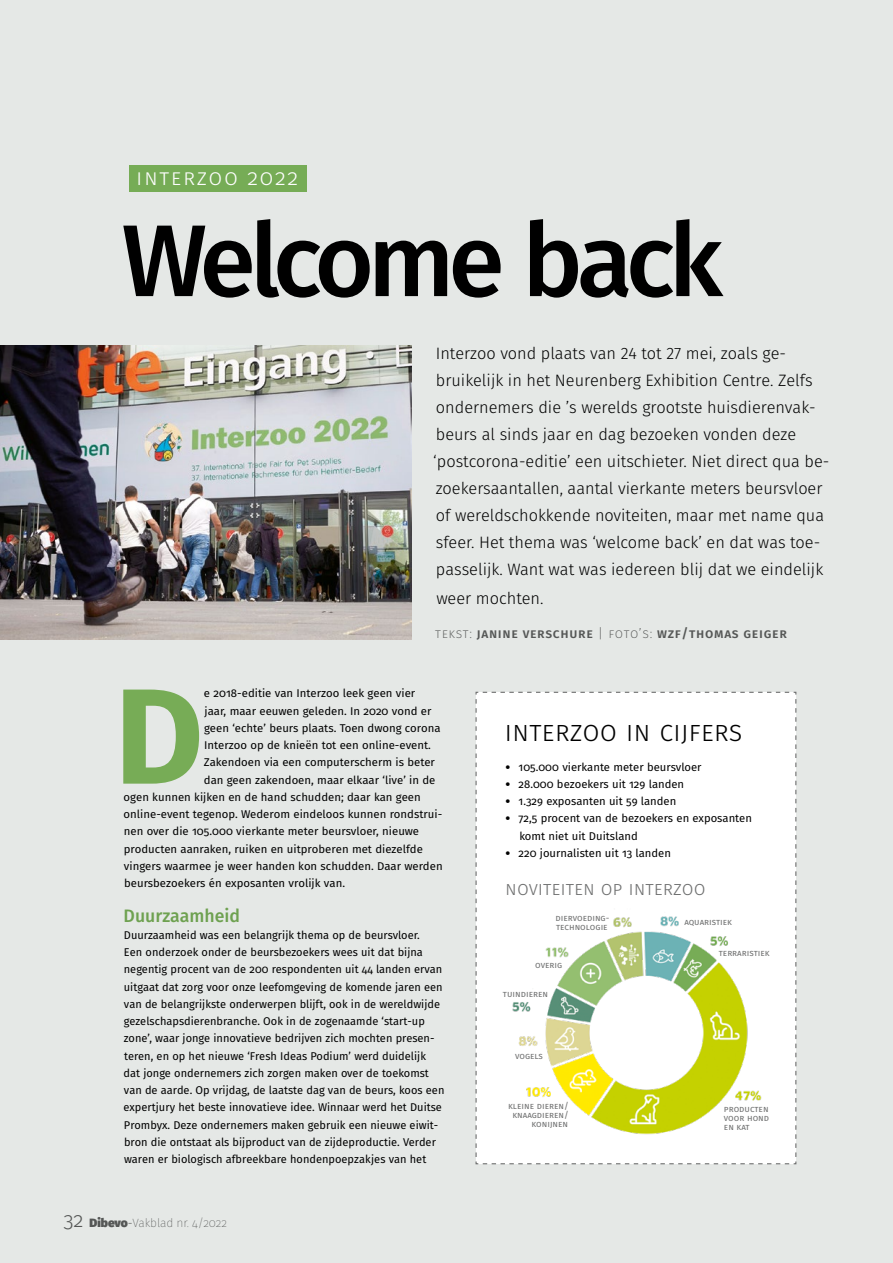
<style>
.page{position:relative;width:893px;height:1263px;background:#e5e8e6}
.page>*{position:absolute;margin:0;border:0;box-sizing:border-box;transform-origin:0 0}
.t1{font:700 135.75px "Fira Sans";color:#77ac56}
.t2{font:500 102px "Fira Sans";color:#000}
.t3{font:300 28.5px "Fira Sans";color:#000}
.t4{font:300 22.5px "Fira Sans";letter-spacing:.07em;color:#fdfdfd}
.t5{font:300 19.5px "Fira Sans";color:#6f7070}
.t6{font:500 18px "Fira Sans";color:#6ea150}
.t7{font:300 16.5px/27px "Fira Sans";color:#000}
.t8{font:500 13.5px "Fira Sans";letter-spacing:.05em;color:#555756}
.t9{font:200 12px "Fira Sans";letter-spacing:-.01em;color:#555756}
.t10{font:11.25px/17.2px "Fira Sans";color:#000}
.t11{font:9px/9px "Fira Sans";color:#6f7070;text-align:right}
.s1{font-weight:200}
.s2{font-weight:300;font-size:21px}
.s3{font-weight:900}
.s4{font-weight:300}
</style>
<div class="page">
<div style="left:129px;top:165px;width:177px;height:27px;background:#76ac56"></div>
<div style="left:475px;top:691px;width:322px;height:474px;background:#fff"></div>
<img style="left:496px;top:903px;width:288px;height:241px">
<img style="left:0;top:346px;width:411px;height:293px">
<h3 class="t4" style="left:123px;top:162px;width:176px">I nterzoo 2022</h3>
<h2 class="t2" style="left:122px;top:179px;width:603px">Welcome back</h2>
<p class="t7" style="left:433px;top:340px;width:398px">Interzoo vond plaats van 24 tot 27 mei, zoals ge&shy;bruikelijk in het Neurenberg Exhibition Centre. Zelfs ondernemers die ’s werelds grootste huisdierenvak&shy;beurs al sinds jaar en dag bezoeken vonden deze ‘postcorona-editie’ een uitschieter. Niet direct qua be&shy;zoekersaantallen, aantal vierkante meters beursvloer of wereldschokkende noviteiten, maar met name qua sfeer. Het thema was ‘welcome back’ en dat was toe&shy;passelijk. Want wat was iedereen blij dat we eindelijk</p>
<h3 class="t7" style="left:436px;top:584px;width:107px">weer mochten.</h3>
<p class="t8" style="left:435px;top:622px;width:353px"><span class="s1">Tekst:</span> Janine Verschure <span class="s1">| foto’s:</span> WZF/Thomas Geiger</p>
<h1 class="t1" style="left:114px;top:622px;width:91px">D</h1>
<p class="t10" style="left:204px;top:684px;width:213px">e 2018-editie van Interzoo leek geen vier</p>
<p class="t10" style="left:205px;top:702px;width:228px">jaar, maar eeuwen geleden. In 2020 vond er</p>
<p class="t10" style="left:204px;top:719px;width:238px">geen ‘echte’ beurs plaats. Toen dwong corona</p>
<p class="t10" style="left:204px;top:736px;width:228px">Interzoo op de knieën tot een online-event.</p>
<p class="t10" style="left:204px;top:753px;width:233px">Zakendoen via een computerscherm is beter</p>
<p class="t10" style="left:204px;top:771px;width:233px">dan geen zakendoen, maar elkaar ‘live’ in de</p>
<p class="t10" style="left:124px;top:788px;width:299px">ogen kunnen kijken en de hand schudden; daar kan geen</p>
<p class="t10" style="left:124px;top:805px;width:320px">online-event tegenop. Wederom eindeloos kunnen rondstrui-</p>
<p class="t10" style="left:124px;top:822px;width:297px">nen over die 105.000 vierkante meter beursvloer, nieuwe</p>
<p class="t10" style="left:124px;top:840px;width:301px">producten aanraken, ruiken en uitproberen met diezelfde</p>
<p class="t10" style="left:124px;top:857px;width:320px">vingers waarmee je weer handen kon schudden. Daar werden</p>
<p class="t10" style="left:124px;top:874px;width:222px">beursbezoekers én exposanten vrolijk van.</p>
<h3 class="t6" style="left:124px;top:901px;width:118px">Duurzaamheid</h3>
<p class="t10" style="left:124px;top:926px;width:322px">Duurzaamheid was een belangrijk thema op de beursvloer.<br>Een onderzoek onder de beursbezoekers wees uit dat bijna negentig procent van de 200 respondenten uit 44 landen ervan uitgaat dat zorg voor onze leefomgeving de komende jaren een van de belangrijkste onderwerpen blijft, ook in de wereldwijde gezelschapsdierenbranche. Ook in de zogenaamde ‘start-up zone’, waar jonge innovatieve bedrijven zich mochten presen&shy;teren, en op het nieuwe ‘Fresh Ideas Podium’ werd duidelijk dat jonge ondernemers zich zorgen maken over de toekomst van de aarde. Op vrijdag, de laatste dag van de beurs, koos een expertjury het beste innovatieve idee. Winnaar werd het Duitse Prombyx. Deze ondernemers maken gebruik een nieuwe eiwit&shy;bron die ontstaat als bijproduct van de zijdeproductie. Verder waren er biologisch afbreekbare hondenpoepzakjes van het</p>
<p class="t9" style="left:63px;top:1215px;width:165px"><span class="s2">32</span> <span class="s3">Dibevo</span><span class="s4">-</span>Vakblad nr. 4/2022</p>
<h3 class="t3" style="left:504px;top:710px;width:240px">I nterzoo in cijfers</h3>
<p class="t10" style="left:506px;top:758px;width:197px"><span class="s3">•</span> 105.000 vierkante meter beursvloer</p>
<p class="t10" style="left:506px;top:775px;width:180px"><span class="s3">•</span> 28.000 bezoekers uit 129 landen</p>
<p class="t10" style="left:506px;top:792px;width:172px"><span class="s3">•</span> 1.329 exposanten uit 59 landen</p>
<p class="t10" style="left:519px;top:809px;width:234px;text-indent:-14px"><span class="s3">•</span> 72,5 procent van de bezoekers en exposanten komt niet uit Duitsland</p>
<p class="t10" style="left:506px;top:844px;width:167px"><span class="s3">•</span> 220 journalisten uit 13 landen</p>
<h3 class="t5" style="left:505px;top:874px;width:202px">N oviteiten op I nterzoo</h3>
<p class="t11" style="left:555px;top:913px;width:55px;text-align:left">diervoeding&shy;tech nologie</p>
<p class="t11" style="left:535px;top:960px;width:29px">overig</p>
<p class="t11" style="left:503px;top:989px;width:47px">tuindieren</p>
<p class="t11" style="left:515px;top:1051px;width:29px">vogels</p>
<p class="t11" style="left:684px;top:917px;width:49px">aquaristiek</p>
<p class="t11" style="left:719px;top:948px;width:52px">terraristiek</p>
<p class="t11" style="left:508px;top:1101px;width:62px">kleine dieren/ knaagdieren/ konijnen</p>
<p class="t11" style="left:724px;top:1104px;width:47px;text-align:justify">producten voor hond en kat</p>
</div>
